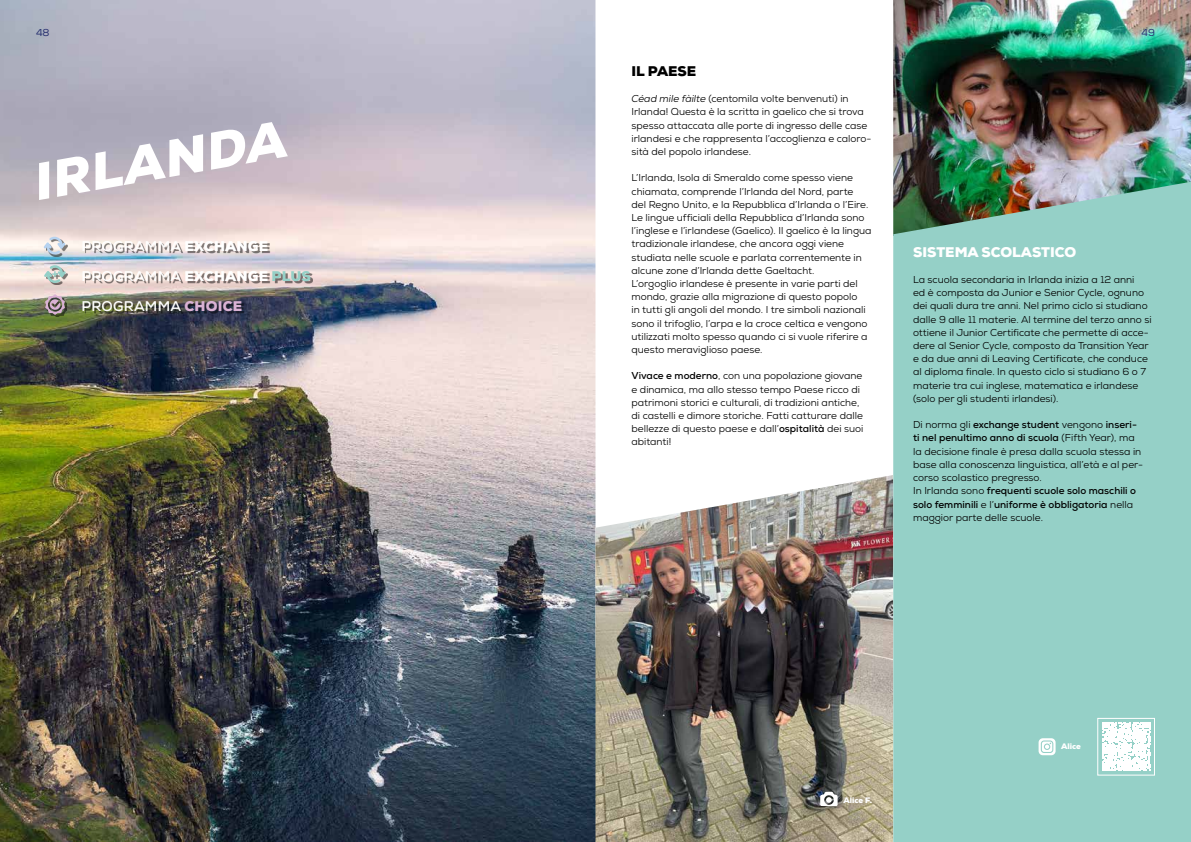
<style>
.page{position:relative;width:1191px;height:842px;background:#fff}
.page>*{position:absolute;margin:0;border:0;box-sizing:border-box;transform-origin:0 0}
.t1{font:italic 900 52px "Nexa";color:#fff}
.t2{font:700 14px/30px "Nexa";letter-spacing:.015em;color:#fff}
.t3{font:900 14px "Nexa";color:#fff}
.t4{font:900 14px "Nexa";color:#000}
.t5{font:10px/13.2px "Nexa";color:#000}
.t6{font:10px "Nexa";color:#2b3472}
.t7{font:900 8px "Nexa";color:#fff}
.s1{font-weight:900}
.s2{font-weight:900;color:#95d0c7}
.s3{font-weight:900;color:#dab2d4}
.s4{font-style:italic}
.s5{font-weight:700}
</style>
<div class="page">
<img style="left:0;top:0;width:595px;height:842px">
<img style="left:893px;top:0;width:298px;height:182px">
<div style="left:893px;top:182px;width:298px;height:660px;background:#95d0c7"></div>
<div style="left:85px;top:243px;width:227px;height:70px;background:#000;opacity:.5"></div>
<div style="left:47px;top:296px;width:20px;height:21px;background:#000;opacity:.5"></div>
<svg style="left:45px;top:294px;width:20px;height:21px"></svg>
<img style="left:595px;top:475px;width:298px;height:367px">
<svg style="left:820px;top:792px;width:17px;height:14px"></svg>
<svg style="left:1102px;top:723px;width:48px;height:48px"></svg>
<div style="left:1097px;top:718px;width:58px;height:58px;border:1px solid #fff"></div>
<svg style="left:1038px;top:738px;width:17px;height:17px"></svg>
<div style="left:46px;top:239px;width:21px;height:18px;background:#000;opacity:.5"></div>
<svg style="left:44px;top:237px;width:21px;height:17px"></svg>
<div style="left:46px;top:267px;width:22px;height:18px;background:#000;opacity:.5"></div>
<svg style="left:44px;top:265px;width:22px;height:18px"></svg>
<p class="t6" style="left:36px;top:27px;width:15px">48</p>
<p class="t6" style="left:1141px;top:27px;width:15px">49</p>
<h1 class="t1" style="left:26px;top:150px;width:257px;rotate:-10deg">IRLANDA</h1>
<h2 class="t2" style="left:81px;top:231px;width:231px">PROGRAMMA <span class="s1">EXCHANGE<br></span>PROGRAMMA <span class="s1">EXCHANGE</span> <span class="s2">PLUS<br></span>PROGRAMMA <span class="s3">CHOICE</span></h2>
<h2 class="t4" style="left:631px;top:62px;width:66px">IL PAESE</h2>
<p class="t5" style="left:631px;top:92px;width:241px"><span class="s4">Céad mile fàilte</span> (centomila volte benvenuti) in Irlanda! Questa è la scritta in gaelico che si trova spesso attaccata alle porte di ingresso delle case irlandesi e che rappresenta l’accoglienza e caloro&shy;sità del popolo irlandese.</p>
<p class="t5" style="left:631px;top:171px;width:241px">L’Irlanda, Isola di Smeraldo come spesso viene chiamata, comprende l’Irlanda del Nord, parte<br>del Regno Unito, e la Repubblica d’Irlanda o l’Eire.<br>Le lingue ufficiali della Repubblica d’Irlanda sono l’inglese e l’irlandese (Gaelico). Il gaelico è la lingua tradizionale irlandese, che ancora oggi viene studiata nelle scuole e parlata correntemente in alcune zone d’Irlanda dette Gaeltacht.<br>L’orgoglio irlandese è presente in varie parti del mondo, grazie alla migrazione di questo popolo<br>in tutti gli angoli del mondo. I tre simboli nazionali sono il trifoglio, l’arpa e la croce celtica e vengono utilizzati molto spesso quando ci si vuole riferire a questo meraviglioso paese.</p>
<p class="t5" style="left:631px;top:369px;width:233px"><span class="s5">Vivace e moderno</span>, con una popolazione giovane e dinamica, ma allo stesso tempo Paese ricco di patrimoni storici e culturali, di tradizioni antiche, di castelli e dimore storiche. Fatti catturare dalle bellezze di questo paese e dall’<span class="s5">ospitalità</span> dei suoi abitanti!</p>
<h2 class="t3" style="left:913px;top:243px;width:165px">SISTEMA SCOLASTICO</h2>
<p class="t5" style="left:913px;top:273px;width:240px">La scuola secondaria in Irlanda inizia a 12 anni<br>ed è composta da Junior e Senior Cycle, ognuno dei quali dura tre anni. Nel primo ciclo si studiano dalle 9 alle 11 materie. Al termine del terzo anno si ottiene il Junior Certificate che permette di acce&shy;dere al Senior Cycle, composto da Transition Year e da due anni di Leaving Certificate, che conduce al diploma finale. In questo ciclo si studiano 6 o 7 materie tra cui inglese, matematica e irlandese (solo per gli studenti irlandesi).</p>
<p class="t5" style="left:913px;top:418px;width:231px">Di norma gli <span class="s5">exchange student</span> vengono <span class="s5">inseri&shy;ti nel penultimo anno di scuola</span> (Fifth Year), ma la decisione finale è presa dalla scuola stessa in base alla conoscenza linguistica, all’età e al per&shy;corso scolastico pregresso.<br>In Irlanda sono <span class="s5">frequenti scuole solo maschili o solo femminili</span> e l’<span class="s5">uniforme è obbligatoria</span> nella maggior parte delle scuole.</p>
<p class="t7" style="left:843px;top:795px;width:30px">Alice F.</p>
<p class="t7" style="left:1061px;top:741px;width:21px">Alice</p>
</div>
